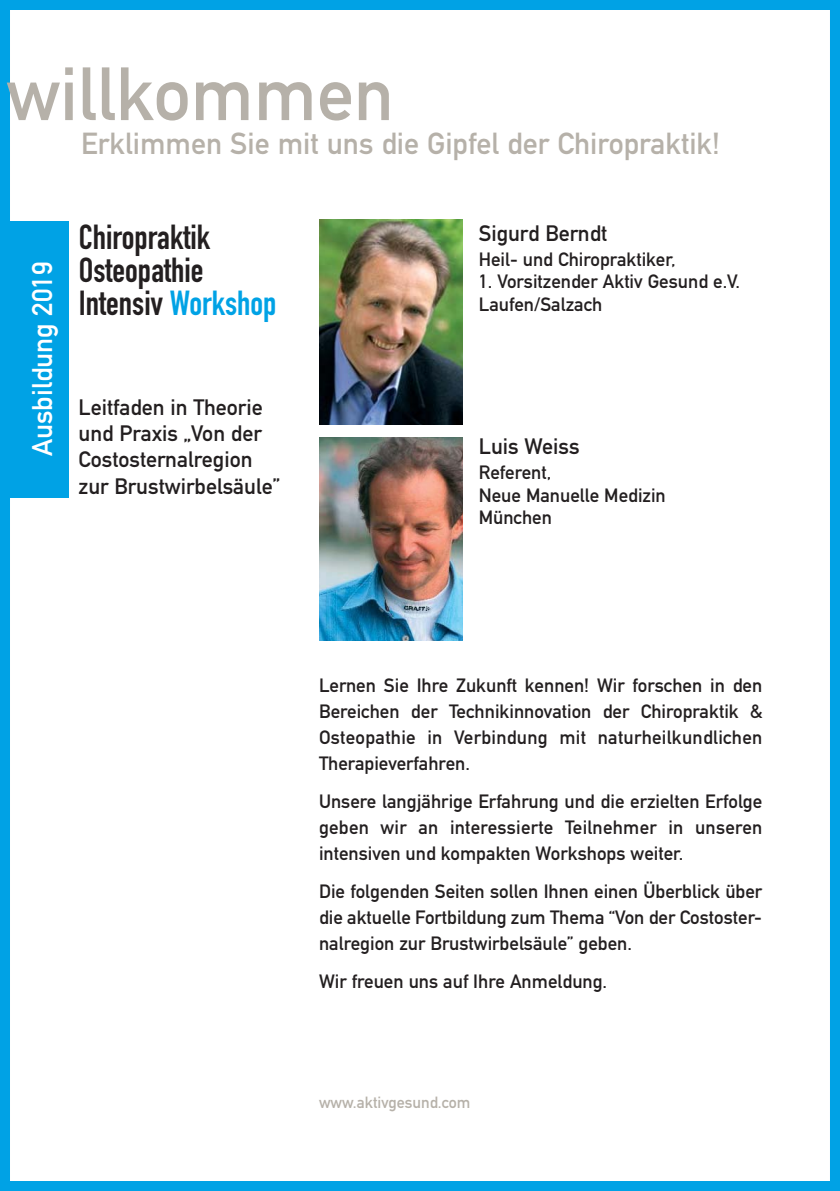
<style>
.page{position:relative;width:840px;height:1191px;background:#fff}
.page>*{position:absolute;margin:0;border:0;box-sizing:border-box;transform-origin:0 0}
.t1{font:74px "DIN Mittelschrift Alternate";color:#b6b1a9}
.t2{font:34.2px/33px "DIN Engschrift";color:#231f20}
.t3{font:30px "DIN Mittelschrift Alternate";color:#b6b1a9}
.t4{font:28px "DIN Mittelschrift Alternate";color:#fff}
.t5{font:22px/26.4px "DIN Mittelschrift Alternate";color:#231f20}
.t6{font:19px/26px "DIN Mittelschrift Alternate";color:#231f20;text-align:justify}
.t7{font:16px "DIN Mittelschrift Alternate";color:#b6b1a9}
.s1{color:#00a2e5}
</style>
<div class="page">
<div style="left:0;top:0;width:839px;height:1191px;border:10px solid #00a2e5"></div>
<div style="left:0;top:221px;width:68px;height:276px;background:#00a2e5"></div>
<img style="left:319px;top:220px;width:143px;height:205px">
<img style="left:319px;top:437px;width:143px;height:203px">
<h1 class="t1" style="left:7px;top:67px;width:388px">willkommen</h1>
<h3 class="t3" style="left:81px;top:132px;width:640px">Erklimmen Sie mit uns die Gipfel der Chiropraktik!</h3>
<h3 class="t4" style="left:32px;top:456px;width:195px;rotate:-90deg">Ausbildung 2019</h3>
<h2 class="t2" style="left:79px;top:225px;width:199px">Chiropraktik<br>Osteopathie<br>Intensiv <span class="s1">Workshop</span></h2>
<p class="t5" style="left:78px;top:396px;width:203px">Leitfaden in Theorie und Praxis „Von der<br>Costosternalregion zur Brustwirbelsäule”</p>
<p class="t5" style="left:478px;top:223px;width:130px">Sigurd Berndt</p>
<p class="t6" style="left:478px;top:248px;width:198px">Heil- und Chiropraktiker,</p>
<p class="t6" style="left:478px;top:272px;width:262px;line-height:22.8px">1. Vorsitzender Aktiv Gesund e.V.<br>Laufen/Salzach</p>
<p class="t5" style="left:478px;top:436px;width:102px">Luis Weiss</p>
<p class="t6" style="left:478px;top:462px;width:188px;line-height:22.8px;text-align:left">Referent,<br>Neue Manuelle Medizin<br>München</p>
<p class="t6" style="left:319px;top:674px;width:444px">Lernen Sie Ihre Zukunft kennen! Wir forschen in den Bereichen der Technikinnovation der Chiropraktik &amp; Osteopathie in Verbindung mit naturheilkundlichen Therapieverfahren.</p>
<p class="t6" style="left:319px;top:790px;width:444px">Unsere langjährige Erfahrung und die erzielten Erfolge geben wir an interessierte Teilnehmer in unseren intensiven und kompakten Workshops weiter.</p>
<p class="t6" style="left:319px;top:880px;width:444px">Die folgenden Seiten sollen Ihnen einen Überblick über die aktuelle Fortbildung zum Thema “Von der Costoster&shy;nalregion zur Brustwirbelsäule” geben.</p>
<p class="t6" style="left:319px;top:970px;width:289px">Wir freuen uns auf Ihre Anmeldung.</p>
<p class="t7" style="left:319px;top:1096px;width:153px">www.aktivgesund.com</p>
</div>
